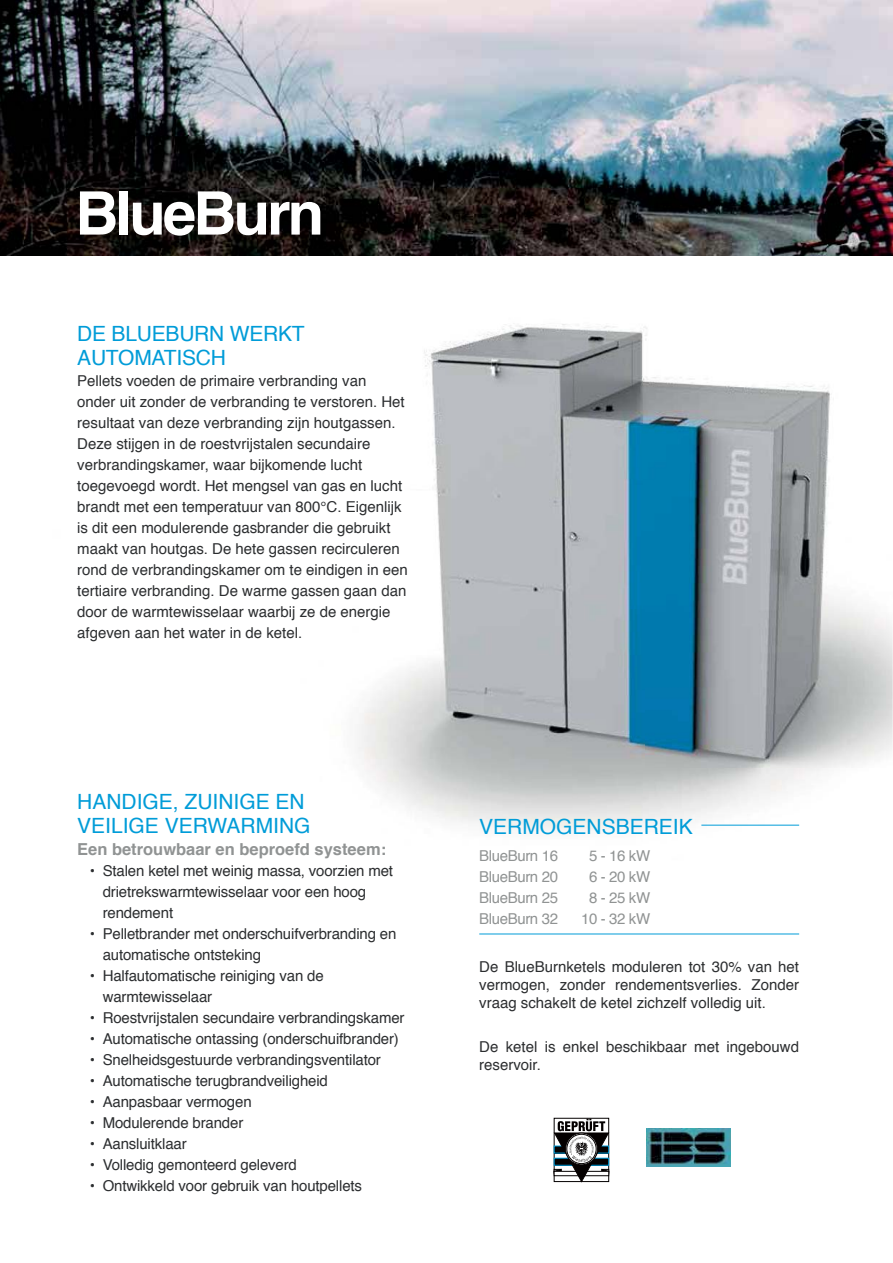
<style>
.page{position:relative;width:893px;height:1263px;background:#fff}
.page>*{position:absolute;margin:0;border:0;box-sizing:border-box;transform-origin:0 0}
.t1{font:700 60px "Helvetica";letter-spacing:-.05em;color:#fff}
.t2{font:21px/24px "Helvetica";color:#009cd8}
.t3{font:700 16.5px "Helvetica";color:#909393}
.t4{font:15px/21px "Helvetica";color:#2c2e30}
.t5{font:15px "Helvetica";letter-spacing:-.025em;color:#909393}
</style>
<div class="page">
<img style="left:296px;top:255px;width:597px;height:575px">
<img style="left:0;top:0;width:893px;height:255px">
<svg style="left:554px;top:1119px;width:55px;height:64px"></svg>
<img style="left:646px;top:1129px;width:84px;height:37px">
<hr style="left:701px;top:825px;width:98px;height:1px;background:#009cd8">
<hr style="left:479px;top:934px;width:320px;height:1px;background:#009cd8">
<h1 class="t1" style="left:75px;top:188px;width:250px">BlueBurn</h1>
<h2 class="t2" style="left:77px;top:323px;width:229px">DE BLUEBURN WERKT<br>AUTOMATISCH</h2>
<p class="t4" style="left:77px;top:372px;width:332px">Pellets voeden de primaire verbranding van onder uit zonder de verbranding te verstoren. Het resultaat van deze verbranding zijn houtgassen.<br>Deze stijgen in de roestvrijstalen secundaire verbrandingskamer, waar bijkomende lucht toegevoegd wordt. Het mengsel van gas en lucht brandt met een temperatuur van 800°C. Eigenlijk is dit een modulerende gasbrander die gebruikt maakt van houtgas. De hete gassen recirculeren rond de verbrandingskamer om te eindigen in een tertiaire verbranding. De warme gassen gaan dan door de warmtewisselaar waarbij ze de energie afgeven aan het water in de ketel.</p>
<h2 class="t2" style="left:77px;top:791px;width:235px">HANDIGE, ZUINIGE EN<br>VEILIGE VERWARMING</h2>
<p class="t3" style="left:77px;top:842px;width:310px">Een betrouwbaar en beproefd systeem:</p>
<p class="t4" style="left:103px;top:861px;width:292px;text-indent:-13px">• Stalen ketel met weinig massa, voorzien met drietrekswarmtewisselaar voor een hoog rendement</p>
<p class="t4" style="left:103px;top:924px;width:295px;text-indent:-13px">• Pelletbrander met onderschuifverbranding en automatische ontsteking</p>
<p class="t4" style="left:103px;top:966px;width:223px;text-indent:-13px">• Halfautomatische reiniging van de warmtewisselaar</p>
<p class="t4" style="left:90px;top:1008px;width:316px">• Roestvrijstalen secundaire verbrandingskamer</p>
<p class="t4" style="left:90px;top:1029px;width:310px">• Automatische ontassing (onderschuifbrander)</p>
<p class="t4" style="left:90px;top:1050px;width:292px">• Snelheidsgestuurde verbrandingsventilator</p>
<p class="t4" style="left:90px;top:1071px;width:239px">• Automatische terugbrandveiligheid</p>
<p class="t4" style="left:90px;top:1092px;width:163px">• Aanpasbaar vermogen</p>
<p class="t4" style="left:90px;top:1113px;width:155px">• Modulerende brander</p>
<p class="t4" style="left:90px;top:1134px;width:98px">• Aansluitklaar</p>
<p class="t4" style="left:90px;top:1155px;width:208px">• Volledig gemonteerd geleverd</p>
<p class="t4" style="left:90px;top:1176px;width:274px">• Ontwikkeld voor gebruik van houtpellets</p>
<h2 class="t2" style="left:479px;top:816px;width:215px">VERMOGENSBEREIK</h2>
<p class="t5" style="left:479px;top:849px;width:80px">BlueBurn 16</p>
<p class="t5" style="left:589px;top:849px;width:63px">5 - 16 kW</p>
<p class="t5" style="left:479px;top:870px;width:80px">BlueBurn 20</p>
<p class="t5" style="left:589px;top:870px;width:63px">6 - 20 kW</p>
<p class="t5" style="left:479px;top:891px;width:80px">BlueBurn 25</p>
<p class="t5" style="left:589px;top:891px;width:63px">8 - 25 kW</p>
<p class="t5" style="left:479px;top:912px;width:80px">BlueBurn 32</p>
<p class="t5" style="left:581px;top:912px;width:71px">10 - 32 kW</p>
<p class="t4" style="left:479px;top:958px;width:321px;line-height:18px;text-align:justify">De BlueBurnketels moduleren tot 30% van het vermogen, zonder rendementsverlies. Zonder vraag schakelt de ketel zichzelf volledig uit.</p>
<p class="t4" style="left:479px;top:1039px;width:321px;line-height:18px">De ketel is enkel beschikbaar met ingebouwd reservoir.</p>
</div>
